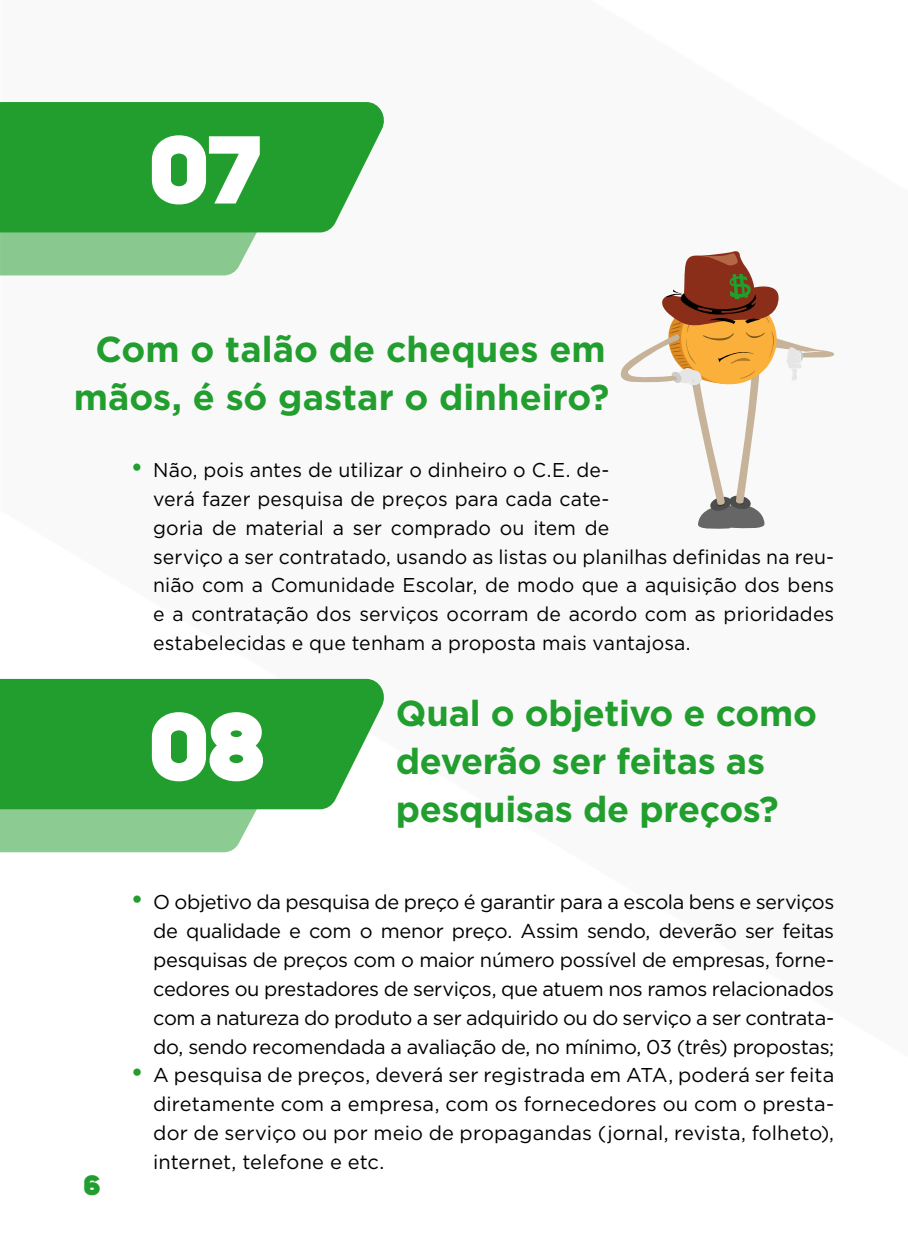
<style>
.page{position:relative;width:908px;height:1248px;background:#fff}
.page>*{position:absolute;margin:0;border:0;box-sizing:border-box;transform-origin:0 0}
.t1{font:900 96px "Mazzard H";color:#fff}
.t2{font:700 36px/48px "Gotham";letter-spacing:-.005em;color:#219e2e;text-align:center}
.t3{font:900 28px "Mazzard H";color:#219e2e}
.t4{font:20px/28.8px "Gotham";letter-spacing:.005em;color:#000;text-align:justify}
.s1{font-size:28px;color:#219e2e}
</style>
<div class="page">
<svg style="left:620px;top:251px;width:215px;height:278px"></svg>
<svg style="left:0;top:232px;width:287px;height:43px;background:#98cf9d"></svg>
<div style="left:0;top:102px;width:384px;height:130px;background:#219e2e"></div>
<svg style="left:0;top:809px;width:287px;height:43px;background:#9bd3a1"></svg>
<div style="left:0;top:679px;width:384px;height:130px;background:#219e2e"></div>
<p class="t1" style="left:150px;top:105px;width:112px">07</p>
<p class="t2" style="left:74px;top:325px;width:537px">Com o talão de cheques em mãos, é só gastar o dinheiro?</p>
<p class="t4" style="left:153px;top:455px;width:682px;text-align:left;text-indent:-23px"><span class="s1">•</span> Não, pois antes de utilizar o dinheiro o C.E. de-<br>verá fazer pesquisa de preços para cada cate-<br>goria de material a ser comprado ou item de<br>serviço a ser contratado, usando as listas ou planilhas definidas na reu&shy;nião com a Comunidade Escolar, de modo que a aquisição dos bens e a contratação dos serviços ocorram de acordo com as prioridades estabelecidas e que tenham a proposta mais vantajosa.</p>
<p class="t1" style="left:150px;top:681px;width:116px">08</p>
<p class="t2" style="left:395px;top:689px;width:422px;text-align:left">Qual o objetivo e como deverão ser feitas as pesquisas de preços?</p>
<p class="t3" style="left:84px;top:1166px;width:18px">6</p>
<p class="t4" style="left:153px;top:887px;width:682px;text-indent:-23px"><span class="s1">•</span> O objetivo da pesquisa de preço é garantir para a escola bens e serviços de qualidade e com o menor preço. Assim sendo, deverão ser feitas pesquisas de preços com o maior número possível de empresas, forne&shy;cedores ou prestadores de serviços, que atuem nos ramos relacionados com a natureza do produto a ser adquirido ou do serviço a ser contrata&shy;do, sendo recomendada a avaliação de, no mínimo, 03 (três) propostas;</p>
<p class="t4" style="left:153px;top:1060px;width:682px;text-indent:-23px"><span class="s1">•</span> A pesquisa de preços, deverá ser registrada em ATA, poderá ser feita diretamente com a empresa, com os fornecedores ou com o presta&shy;dor de serviço ou por meio de propagandas (jornal, revista, folheto), internet, telefone e etc.</p>
</div>
